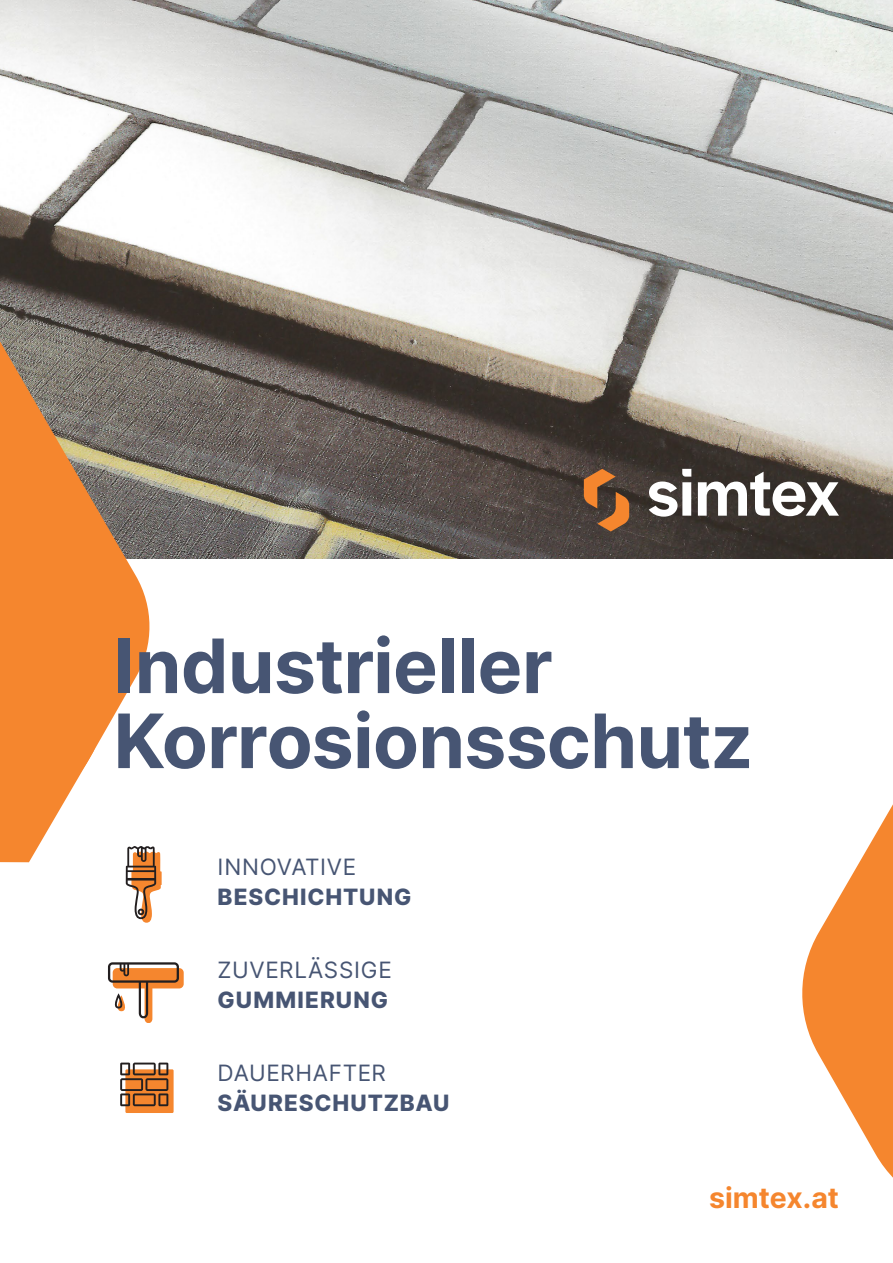
<style>
.page{position:relative;width:893px;height:1263px;background:#fff}
.page>*{position:absolute;margin:0;border:0;box-sizing:border-box;transform-origin:0 0}
.t1{font:700 75px/75px "Inter";letter-spacing:-.01em;color:#475573}
.t2{font:700 28.5px "Inter";color:#f5862e}
.t3{font:800 22.5px "Inter";letter-spacing:.04em;color:#475573}
.t4{font:22.5px "Inter";letter-spacing:.035em;color:#475573}
</style>
<div class="page">
<svg style="left:0;top:812px;width:59px;height:50px"></svg>
<svg style="left:797px;top:558px;width:96px;height:620px"></svg>
<img style="left:0;top:0;width:893px;height:558px">
<svg style="left:0;top:210px;width:154px;height:602px;background:#bf895b"></svg>
<svg style="left:120px;top:1062px;width:54px;height:51px;background:#bc7c4a"></svg>
<svg style="left:126px;top:846px;width:36px;height:77px"></svg>
<svg style="left:108px;top:962px;width:76px;height:61px"></svg>
<svg style="left:584px;top:469px;width:45px;height:62px;background:#8c5a34"></svg>
<svg style="left:649px;top:469px;width:42px;height:48px"></svg>
<svg style="left:698px;top:472px;width:141px;height:44px"></svg>
<h1 class="t1" style="left:114px;top:627px;width:641px">Industrieller<br>Korrosionsschutz</h1>
<p class="t4" style="left:218px;top:850px;width:140px">INNOVATIVE</p>
<p class="t3" style="left:218px;top:880px;width:195px">BESCHICHTUNG</p>
<p class="t4" style="left:218px;top:953px;width:176px">ZUVERLÄSSIGE</p>
<p class="t3" style="left:218px;top:983px;width:172px">GUMMIERUNG</p>
<p class="t4" style="left:218px;top:1056px;width:170px">DAUERHAFTER</p>
<p class="t3" style="left:218px;top:1086px;width:233px">SÄURESCHUTZBAU</p>
<p class="t2" style="left:709px;top:1177px;width:131px">simtex.at</p>
</div>
